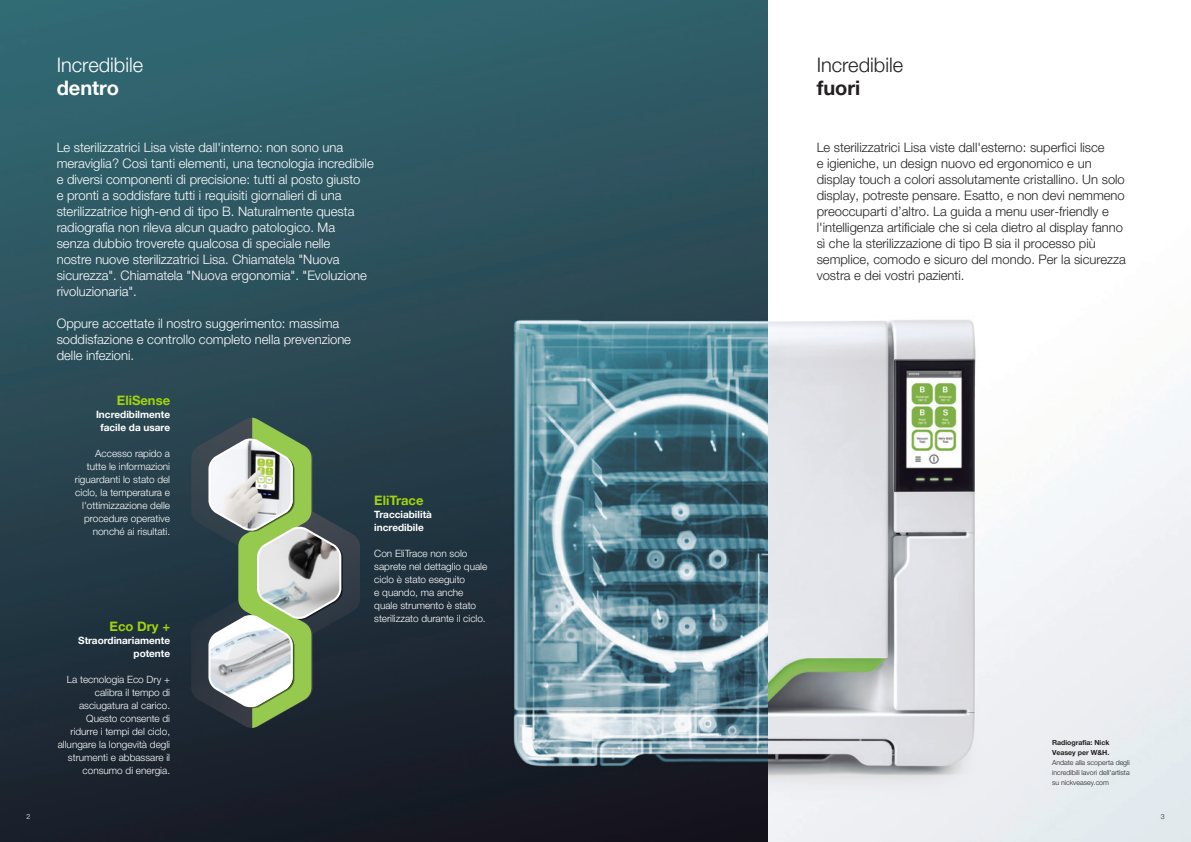
<style>
.page{position:relative;width:1191px;height:842px;background:#fff}
.page>*{position:absolute;margin:0;border:0;box-sizing:border-box;transform-origin:0 0}
.t1{font:20px "Helvetica Neue World 45 Lt";color:#fff}
.t2{font:20px "Helvetica Neue World 45 Lt";color:#231f20}
.t3{font:700 20px "Helvetica Neue World 75";color:#fff}
.t4{font:700 20px "Helvetica Neue World 75";color:#231f20}
.t5{font:13px/16px "Helvetica Neue World 45 Lt";color:#fff}
.t6{font:13px/16px "Helvetica Neue World 45 Lt";color:#231f20}
.t7{font:700 13px "Helvetica Neue World 75";color:#a2d40a}
.t8{font:10px/13px "Helvetica Neue World 45 Lt";color:#fff;text-align:right}
.t9{font:700 10px/13px "Helvetica Neue World 75";color:#fff;text-align:center}
.t10{font:7px/10px "Helvetica Neue World 45 Lt";color:#231f20;text-align:justify}
.t11{font:700 7px/10px "Helvetica Neue World 75";color:#231f20}
.t12{font:7px "Helvetica Neue World 45 Lt";color:#fff}
</style>
<div class="page">
<img style="left:0;top:0;width:768px;height:842px">
<svg style="left:191px;top:417px;width:169px;height:311px;background:#728374"></svg>
<img style="left:768px;top:320px;width:423px;height:522px">
<h1 class="t1" style="left:57px;top:53px;width:88px">Incredibile</h1>
<h1 class="t3" style="left:57px;top:76px;width:64px">dentro</h1>
<p class="t5" style="left:57px;top:139px;width:318px">Le sterilizzatrici Lisa viste dall'interno: non sono una meraviglia? Così tanti elementi, una tecnologia incredibile e diversi componenti di precisione: tutti al posto giusto<br>e pronti a soddisfare tutti i requisiti giornalieri di una sterilizzatrice high-end di tipo B. Naturalmente questa radiografia non rileva alcun quadro patologico. Ma<br>senza dubbio troverete qualcosa di speciale nelle<br>nostre nuove sterilizzatrici Lisa. Chiamatela "Nuova sicurezza". Chiamatela "Nuova ergonomia". "Evoluzione rivoluzionaria".</p>
<p class="t5" style="left:57px;top:315px;width:296px">Oppure accettate il nostro suggerimento: massima soddisfazione e controllo completo nella prevenzione delle infezioni.</p>
<p class="t7" style="left:117px;top:393px;width:55px">EliSense</p>
<p class="t9" style="left:96px;top:408px;width:76px">Incredibilmente facile da usare</p>
<p class="t8" style="left:75px;top:447px;width:97px">Accesso rapido a tutte le informazioni riguardanti lo stato del ciclo, la temperatura e l'ottimizzazione delle procedure operative nonché ai risultati.</p>
<p class="t7" style="left:110px;top:619px;width:62px">Eco Dry +</p>
<p class="t9" style="left:78px;top:634px;width:93px;text-align:right">Straordinariamente potente</p>
<p class="t8" style="left:58px;top:673px;width:114px">La tecnologia Eco Dry + calibra il tempo di asciugatura al carico.<br>Questo consente di ridurre i tempi del ciclo, allungare la longevità degli strumenti e abbassare il consumo di energia.</p>
<p class="t7" style="left:374px;top:493px;width:51px">EliTrace</p>
<p class="t9" style="left:374px;top:508px;width:59px;text-align:left">Tracciabilità incredibile</p>
<p class="t8" style="left:374px;top:547px;width:114px;text-align:left">Con EliTrace non solo saprete nel dettaglio quale ciclo è stato eseguito<br>e quando, ma anche quale strumento è stato sterilizzato durante il ciclo.</p>
<h1 class="t2" style="left:816px;top:53px;width:88px">Incredibile</h1>
<h1 class="t4" style="left:816px;top:76px;width:45px">fuori</h1>
<p class="t6" style="left:816px;top:139px;width:311px">Le sterilizzatrici Lisa viste dall'esterno: superfici lisce<br>e igieniche, un design nuovo ed ergonomico e un display touch a colori assolutamente cristallino. Un solo display, potreste pensare. Esatto, e non devi nemmeno preoccuparti d’altro. La guida a menu user-friendly e l'intelligenza artificiale che si cela dietro al display fanno sì che la sterilizzazione di tipo B sia il processo più semplice, comodo e sicuro del mondo. Per la sicurezza vostra e dei vostri pazienti.</p>
<p class="t11" style="left:1052px;top:738px;width:59px">Radiografia: Nick<br>Veasey per W&amp;H.</p>
<p class="t10" style="left:1052px;top:758px;width:79px">Andate alla scoperta degli incredibili lavori dell'artista su nickveasey.com</p>
<p class="t12" style="left:26px;top:812px;width:5px">2</p>
<p class="t10" style="left:1160px;top:811px;width:5px">3</p>
</div>
